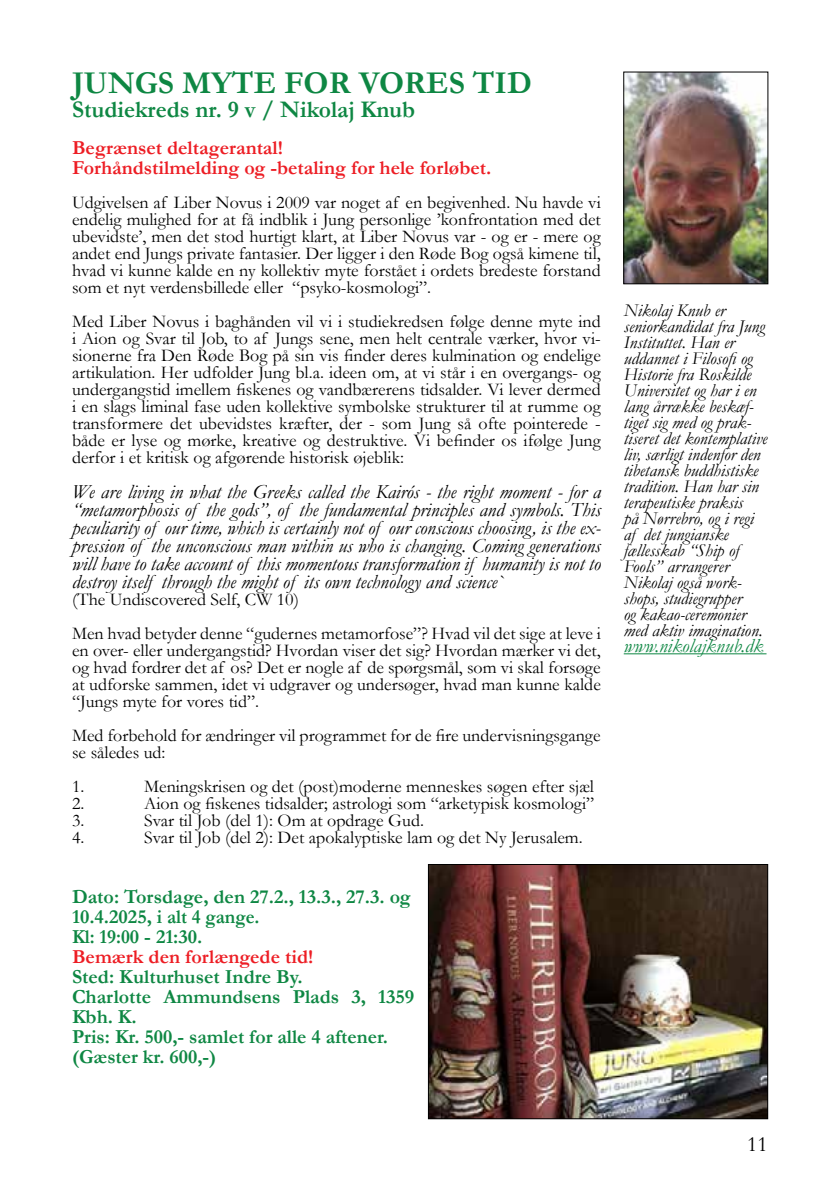
<style>
.page{position:relative;width:840px;height:1191px;background:#fff}
.page>*{position:absolute;margin:0;border:0;box-sizing:border-box;transform-origin:0 0}
.t1{font:700 32px "Garamond";color:#0e8743}
.t2{font:700 24px "Garamond";color:#0e8743}
.t3{font:22px "Garamond";color:#000}
.t4{font:italic 20px/18px "Garamond";color:#000;text-align:justify}
.t5{font:700 20px/20px "Garamond";color:#0e8743}
.t6{font:700 20px/20px "Garamond";color:#ed1d24}
.t7{font:italic 20px "Garamond";color:#0e8743}
.t8{font:18px/17px "Garamond";color:#000;text-align:justify}
.t9{font:italic 18px/16px "Garamond";color:#000}
</style>
<div class="page">
<hr style="left:623px;top:653px;width:143px;height:1px;background:#0e8743">
<img style="left:625px;top:74px;width:140px;height:208px">
<div style="left:623px;top:72px;width:144px;height:212px;border:1px solid #000"></div>
<img style="left:430px;top:866px;width:335px;height:251px">
<div style="left:428px;top:864px;width:339px;height:255px;border:1px solid #000"></div>
<h1 class="t1" style="left:72px;top:61px;width:461px">JUNGS MYTE FOR VORES TID</h1>
<h2 class="t2" style="left:72px;top:93px;width:344px">Studiekreds nr. 9 v / Nikolaj Knub</h2>
<p class="t6" style="left:72px;top:138px;width:420px">Begrænset deltagerantal!<br>Forhåndstilmelding og -betaling for hele forløbet.</p>
<p class="t8" style="left:72px;top:193px;width:530px">Udgivelsen af Liber Novus i 2009 var noget af en begivenhed. Nu havde vi endelig mulighed for at få indblik i Jung personlige ’konfrontation med det ubevidste’, men det stod hurtigt klart, at Liber Novus var - og er - mere og andet end Jungs private fantasier. Der ligger i den Røde Bog også kimene til, hvad vi kunne kalde en ny kollektiv myte forstået i ordets bredeste forstand som et nyt verdensbillede eller “psyko-kosmologi”.</p>
<p class="t8" style="left:72px;top:312px;width:530px">Med Liber Novus i baghånden vil vi i studiekredsen følge denne myte ind i Aion og Svar til Job, to af Jungs sene, men helt centrale værker, hvor vi&shy;sionerne fra Den Røde Bog på sin vis finder deres kulmination og endelige artikulation. Her udfolder Jung bl.a. ideen om, at vi står i en overgangs- og undergangstid imellem fiskenes og vandbærerens tidsalder. Vi lever dermed i en slags liminal fase uden kollektive symbolske strukturer til at rumme og transformere det ubevidstes kræfter, der - som Jung så ofte pointerede - både er lyse og mørke, kreative og destruktive. Vi befinder os ifølge Jung derfor i et kritisk og afgørende historisk øjeblik:</p>
<p class="t4" style="left:72px;top:482px;width:530px">We are living in what the Greeks called the Kairós - the right moment - for a “metamorphosis of the gods”, of the fundamental principles and symbols. This peculiarity of our time, which is certainly not of our conscious choosing, is the ex&shy;pression of the unconscious man within us who is changing. Coming generations will have to take account of this momentous transformation if humanity is not to destroy itself through the might of its own technology and science`</p>
<p class="t8" style="left:72px;top:582px;width:530px;line-height:34px">(The Undiscovered Self, CW 10)<br>Men hvad betyder denne “gudernes metamorfose”? Hvad vil det sige at leve i</p>
<p class="t8" style="left:72px;top:641px;width:530px">en over- eller undergangstid? Hvordan viser det sig? Hvordan mærker vi det, og hvad fordrer det af os? Det er nogle af de spørgsmål, som vi skal forsøge at udforske sammen, idet vi udgraver og undersøger, hvad man kunne kalde “Jungs myte for vores tid”.</p>
<p class="t8" style="left:72px;top:726px;width:530px">Med forbehold for ændringer vil programmet for de fire undervisningsgange se således ud:</p>
<p class="t8" style="left:72px;top:777px;width:14px">1.</p>
<p class="t8" style="left:144px;top:777px;width:451px">Meningskrisen og det (post)moderne menneskes søgen efter sjæl</p>
<p class="t8" style="left:72px;top:794px;width:14px">2.</p>
<p class="t8" style="left:144px;top:794px;width:451px">Aion og fiskenes tidsalder; astrologi som “arketypisk kosmologi”</p>
<p class="t8" style="left:72px;top:811px;width:14px">3.</p>
<p class="t8" style="left:144px;top:811px;width:281px">Svar til Job (del 1): Om at opdrage Gud.</p>
<p class="t8" style="left:72px;top:828px;width:14px">4.</p>
<p class="t8" style="left:144px;top:828px;width:440px">Svar til Job (del 2): Det apokalyptiske lam og det Ny Jerusalem.</p>
<p class="t5" style="left:72px;top:887px;width:340px">Dato: Torsdage, den 27.2., 13.3., 27.3. og<br>10.4.2025, i alt 4 gange.<br>Kl: 19:00 - 21:30.</p>
<p class="t6" style="left:72px;top:947px;width:242px">Bemærk den forlængede tid!</p>
<p class="t5" style="left:72px;top:967px;width:343px">Sted: Kulturhuset Indre By.<br>Charlotte Ammundsens Plads 3, 1359<br>Kbh. K.<br>Pris: Kr. 500,- samlet for alle 4 aftener. (Gæster kr. 600,-)</p>
<p class="t9" style="left:623px;top:302px;width:145px">Nikolaj Knub er seniorkandidat fra Jung<br>Instituttet. Han er uddannet i Filosofi og<br>Historie fra Roskilde<br>Universitet og har i en lang årrække beskæf&shy;tiget sig med og prak&shy;tiseret det kontemplative liv, særligt indenfor den tibetansk buddhistiske tradition. Han har sin terapeutiske praksis<br>på Nørrebro, og i regi af det jungianske fællesskab “Ship of<br>Fools” arrangerer<br>Nikolaj også work&shy;shops, studiegrupper<br>og kakao-ceremonier med aktiv imagination.</p>
<p class="t7" style="left:623px;top:632px;width:141px">www.nikolajknub.dk</p>
<p class="t3" style="left:746px;top:1128px;width:22px">11</p>
</div>
